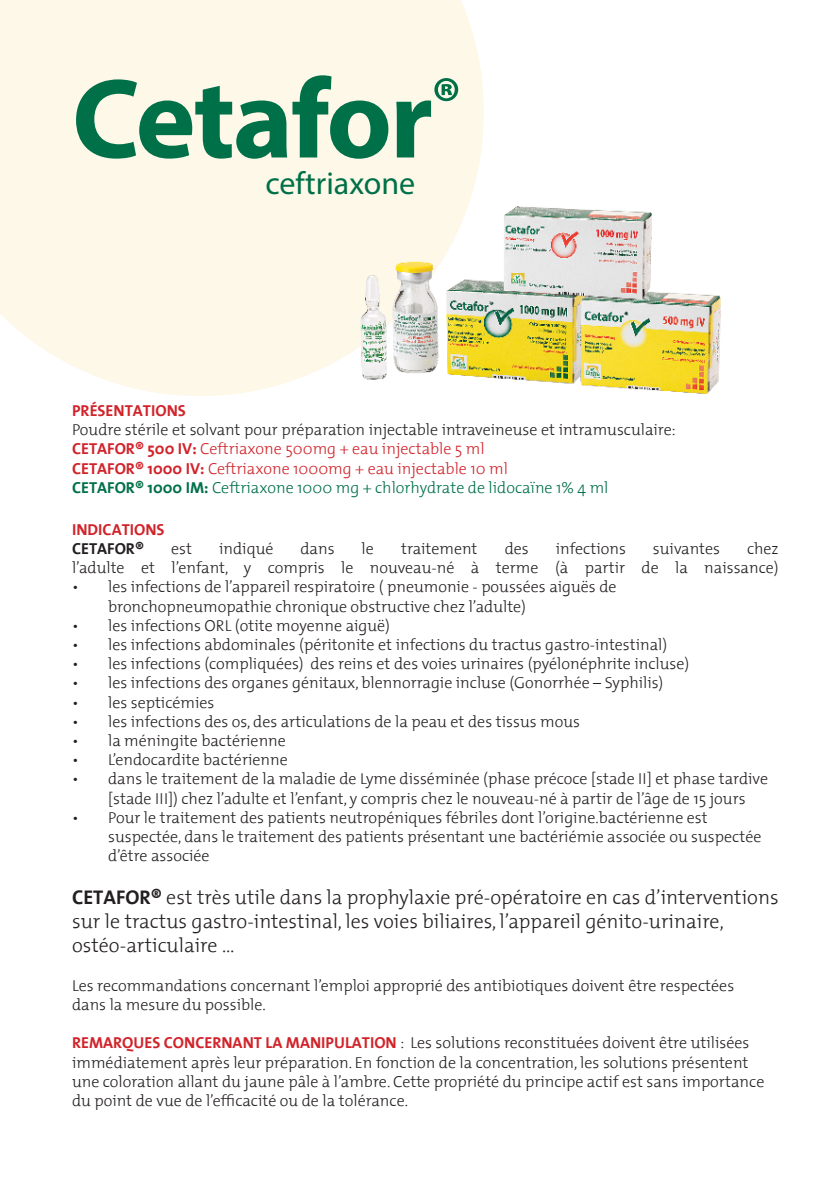
<style>
.page{position:relative;width:840px;height:1191px;background:#fff}
.page>*{position:absolute;margin:0;border:0;box-sizing:border-box;transform-origin:0 0}
.t1{font:700 114px "Myriad Pro";letter-spacing:-.02em;color:#007049}
.t2{font:32px "Myriad Pro";color:#007049}
.Body{font:300 20px/24px "The Mix";color:#231f20}
.Body-2{font:300 16px/19.2px "The Mix";color:#231f20}
.Body-3{font:300 16px "The Mix";color:#d1232a}
.Body-4{font:300 16px "The Mix";color:#007049}
.Tss_titel{font:700 16px "The Mix";color:#d1232a}
.Body-5{font:700 16px "The Mix";color:#231f20}
.s1{font-weight:700}
.s2{font-weight:700;color:#d1232a}
</style>
<div class="page">
<div style="left:0;top:0;width:483px;height:396px;background:#fdf8e8"></div>
<img style="left:315px;top:175px;width:406px;height:221px">
<p class="t1" style="left:72px;top:45px;width:391px">Cetafor<sup>®</sup></p>
<p class="t2" style="left:265px;top:163px;width:151px">ceftriaxone</p>
<p class="Tss_titel" style="left:72px;top:397px;width:115px">PRÉSENTATIONS</p>
<p class="Body-2" style="left:72px;top:419px;width:604px">Poudre stérile et solvant pour préparation injectable intraveineuse et intramusculaire:</p>
<p class="Body-3" style="left:72px;top:436px;width:414px"><span class="s1">CETAFOR® 500 IV:</span> Ceftriaxone 500mg + eau injectable 5 ml</p>
<p class="Body-3" style="left:72px;top:455px;width:437px"><span class="s1">CETAFOR® 1000 IV:</span> Ceftriaxone 1000mg + eau injectable 10 ml</p>
<p class="Body-4" style="left:72px;top:474px;width:537px"><span class="s1">CETAFOR® 1000 IM:</span> Ceftriaxone 1000 mg + chlorhydrate de lidocaïne 1% 4 ml</p>
<p class="Tss_titel" style="left:72px;top:516px;width:94px">INDICATIONS</p>
<p class="Body-5" style="left:72px;top:535px;width:73px">CETAFOR®</p>
<p class="Body-2" style="left:171px;top:538px;width:22px">est</p>
<p class="Body-2" style="left:219px;top:538px;width:56px">indiqué</p>
<p class="Body-2" style="left:300px;top:538px;width:36px">dans</p>
<p class="Body-2" style="left:361px;top:538px;width:14px">le</p>
<p class="Body-2" style="left:401px;top:538px;width:78px">traitement</p>
<p class="Body-2" style="left:504px;top:538px;width:26px">des</p>
<p class="Body-2" style="left:555px;top:538px;width:72px">infections</p>
<p class="Body-2" style="left:652px;top:538px;width:68px">suivantes</p>
<p class="Body-2" style="left:72px;top:538px;width:707px;text-align:right">chez<br>l’adulte et l’enfant, y compris le nouveau-né à terme (à partir de la naissance)</p>
<p class="Body-2" style="left:108px;top:577px;width:509px;text-indent:-36px">• les infections de l’appareil respiratoire ( pneumonie - poussées aiguës de bronchopneumopathie chronique obstructive chez l’adulte)</p>
<p class="Body-2" style="left:72px;top:615px;width:319px">• les infections ORL (otite moyenne aiguë)</p>
<p class="Body-2" style="left:72px;top:634px;width:596px">• les infections abdominales (péritonite et infections du tractus gastro-intestinal)</p>
<p class="Body-2" style="left:72px;top:653px;width:618px">• les infections (compliquées) des reins et des voies urinaires (pyélonéphrite incluse)</p>
<p class="Body-2" style="left:72px;top:673px;width:592px">• les infections des organes génitaux, blennorragie incluse (Gonorrhée – Syphilis)</p>
<p class="Body-2" style="left:72px;top:692px;width:144px">• les septicémies</p>
<p class="Body-2" style="left:72px;top:711px;width:509px">• les infections des os, des articulations de la peau et des tissus mous</p>
<p class="Body-2" style="left:72px;top:730px;width:215px">• la méningite bactérienne</p>
<p class="Body-2" style="left:72px;top:749px;width:217px">• L’endocardite bactérienne</p>
<p class="Body-2" style="left:108px;top:769px;width:661px;text-indent:-36px">• dans le traitement de la maladie de Lyme disséminée (phase précoce [stade II] et phase tardive [stade III]) chez l’adulte et l’enfant, y compris chez le nouveau-né à partir de l’âge de 15 jours</p>
<p class="Body-2" style="left:108px;top:807px;width:654px;text-indent:-36px">• Pour le traitement des patients neutropéniques fébriles dont l’origine.bactérienne est suspectée, dans le traitement des patients présentant une bactériémie associée ou suspectée d’être associée</p>
<p class="Body" style="left:72px;top:885px;width:707px"><span class="s1">CETAFOR®</span> est très utile dans la prophylaxie pré-opératoire en cas d’interventions sur le tractus gastro-intestinal, les voies biliaires, l’appareil génito-urinaire, ostéo-articulaire …</p>
<p class="Body-2" style="left:72px;top:975px;width:663px">Les recommandations concernant l’emploi approprié des antibiotiques doivent être respectées</p>
<p class="Body-2" style="left:72px;top:994px;width:195px">dans la mesure du possible.</p>
<p class="Body-2" style="left:72px;top:1033px;width:693px"><span class="s2">REMARQUES CONCERNANT LA MANIPULATION</span> : Les solutions reconstituées doivent être utilisées immédiatement après leur préparation. En fonction de la concentration, les solutions présentent une coloration allant du jaune pâle à l’ambre. Cette propriété du principe actif est sans importance du point de vue de l’efficacité ou de la tolérance.</p>
</div>
